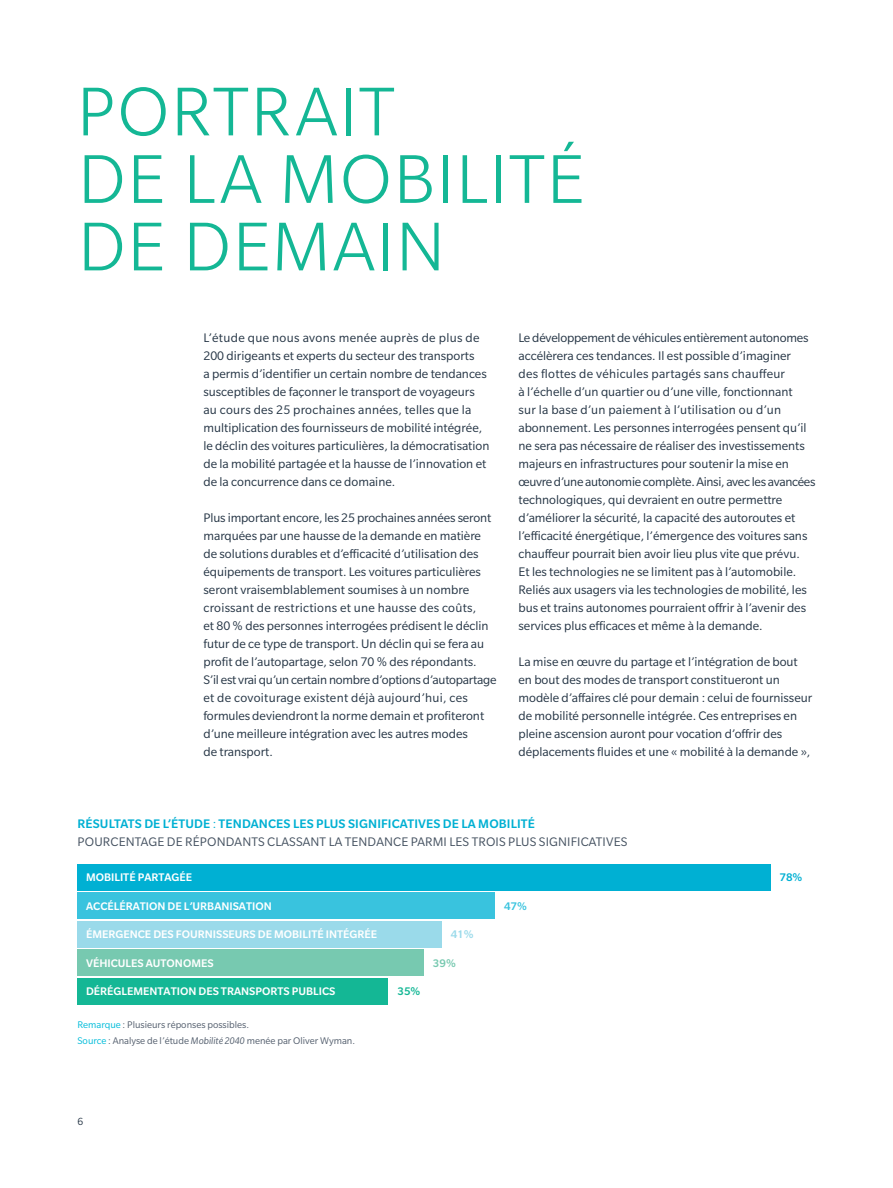
<style>
.page{position:relative;width:893px;height:1188px;background:#fff}
.page>*{position:absolute;margin:0;border:0;box-sizing:border-box;transform-origin:0 0}
.t1{font:300 75px/67.5px "Slate Pro";letter-spacing:.02em;color:#14b795}
.t2{font:13.5px/18px "Slate Pro";color:#243444}
.t3{font:13.5px/18px "Slate Pro";letter-spacing:.01em;color:#43505f}
.t4{font:500 12px "Slate Pro";color:#fff}
.t5{font:500 12px "Slate Pro";color:#00b0d3}
.t6{font:500 12px "Slate Pro";color:#39c3de}
.t7{font:500 12px "Slate Pro";color:#9adaea}
.t8{font:500 12px "Slate Pro";color:#77c9b0}
.t9{font:500 12px "Slate Pro";color:#14b795}
.t10{font:11.25px "Slate Pro";color:#243444}
.t11{font:10.5px/15.8px "Slate Pro";color:#545f6e}
.s1{font-weight:500;color:#00b0d3}
.s2{color:#00b0d3}
.s3{color:#00bcda}
.s4{font-style:italic}
</style>
<div class="page">
<div style="left:77px;top:864px;width:693px;height:27px;background:#00b0d3"></div>
<div style="left:77px;top:978px;width:311px;height:27px;background:#14b795"></div>
<div style="left:77px;top:950px;width:347px;height:26px;background:#77c9b0"></div>
<div style="left:77px;top:921px;width:365px;height:27px;background:#9adaea"></div>
<div style="left:77px;top:892px;width:418px;height:28px;background:#39c3de"></div>
<h1 class="t1" style="left:77px;top:78px;width:510px">PORTRAIT<br>DE LA MOBILITÉ<br>DE DEMAIN</h1>
<p class="t2" style="left:203px;top:329px;width:287px">L’étude que nous avons menée auprès de plus de 200 dirigeants et experts du secteur des transports<br>a permis d’identifier un certain nombre de tendances susceptibles de façonner le transport de voyageurs au cours des 25 prochaines années, telles que la multiplication des fournisseurs de mobilité intégrée, le déclin des voitures particulières, la démocratisation de la mobilité partagée et la hausse de l’innovation et de la concurrence dans ce domaine.</p>
<p class="t2" style="left:203px;top:509px;width:295px">Plus important encore, les 25 prochaines années seront marquées par une hausse de la demande en matière de solutions durables et d’efficacité d’utilisation des équipements de transport. Les voitures particulières seront vraisemblablement soumises à un nombre croissant de restrictions et une hausse des coûts,<br>et 80 % des personnes interrogées prédisent le déclin futur de ce type de transport. Un déclin qui se fera au profit de l’autopartage, selon 70 % des répondants.<br>S’il est vrai qu’un certain nombre d’options d’autopartage et de covoiturage existent déjà aujourd’hui, ces formules deviendront la norme demain et profiteront d’une meilleure intégration avec les autres modes<br>de transport.</p>
<p class="t2" style="left:518px;top:329px;width:299px">Le développement de véhicules entièrement autonomes accélèrera ces tendances. Il est possible d’imaginer<br>des flottes de véhicules partagés sans chauffeur<br>à l’échelle d’un quartier ou d’une ville, fonctionnant<br>sur la base d’un paiement à l’utilisation ou d’un abonnement. Les personnes interrogées pensent qu’il ne sera pas nécessaire de réaliser des investissements majeurs en infrastructures pour soutenir la mise en œuvre d’une autonomie complète. Ainsi, avec les avancées technologiques, qui devraient en outre permettre d’améliorer la sécurité, la capacité des autoroutes et l’efficacité énergétique, l’émergence des voitures sans chauffeur pourrait bien avoir lieu plus vite que prévu.<br>Et les technologies ne se limitent pas à l’automobile.<br>Reliés aux usagers via les technologies de mobilité, les bus et trains autonomes pourraient offrir à l’avenir des services plus efficaces et même à la demande.</p>
<p class="t2" style="left:518px;top:652px;width:295px">La mise en œuvre du partage et l’intégration de bout en bout des modes de transport constitueront un modèle d’affaires clé pour demain : celui de fournisseur de mobilité personnelle intégrée. Ces entreprises en pleine ascension auront pour vocation d’offrir des déplacements fluides et une « mobilité à la demande »,</p>
<p class="t3" style="left:78px;top:815px;width:551px"><span class="s1">RÉSULTATS DE L’ÉTUDE</span> <span class="s2">:</span> <span class="s1">TENDANCES LES PLUS SIGNIFICATIVES DE LA MOBILITÉ<br></span>POURCENTAGE DE RÉPONDANTS CLASSANT LA TENDANCE PARMI LES TROIS PLUS SIGNIFICATIVES</p>
<p class="t4" style="left:86px;top:871px;width:108px">MOBILITÉ PARTAGÉE</p>
<p class="t4" style="left:86px;top:899px;width:187px">ACCÉLÉRATION DE L’URBANISATION</p>
<p class="t4" style="left:86px;top:928px;width:293px">ÉMERGENCE DES FOURNISSEURS DE MOBILITÉ INTÉGRÉE</p>
<p class="t4" style="left:86px;top:956px;width:129px">VÉHICULES AUTONOMES</p>
<p class="t4" style="left:86px;top:985px;width:251px">DÉRÉGLEMENTATION DES TRANSPORTS PUBLICS</p>
<p class="t11" style="left:77px;top:1017px;width:279px"><span class="s3">Remarque</span> : Plusieurs réponses possibles.<br><span class="s3">Source</span> : Analyse de l’étude <span class="s4">Mobilité 2040</span> menée par Oliver Wyman.</p>
<p class="t9" style="left:397px;top:985px;width:24px">35%</p>
<p class="t7" style="left:451px;top:928px;width:24px">41%</p>
<p class="t8" style="left:433px;top:956px;width:24px">39%</p>
<p class="t10" style="left:77px;top:1116px;width:7px">6</p>
<p class="t6" style="left:504px;top:899px;width:24px">47%</p>
<p class="t5" style="left:779px;top:871px;width:24px">78%</p>
</div>
